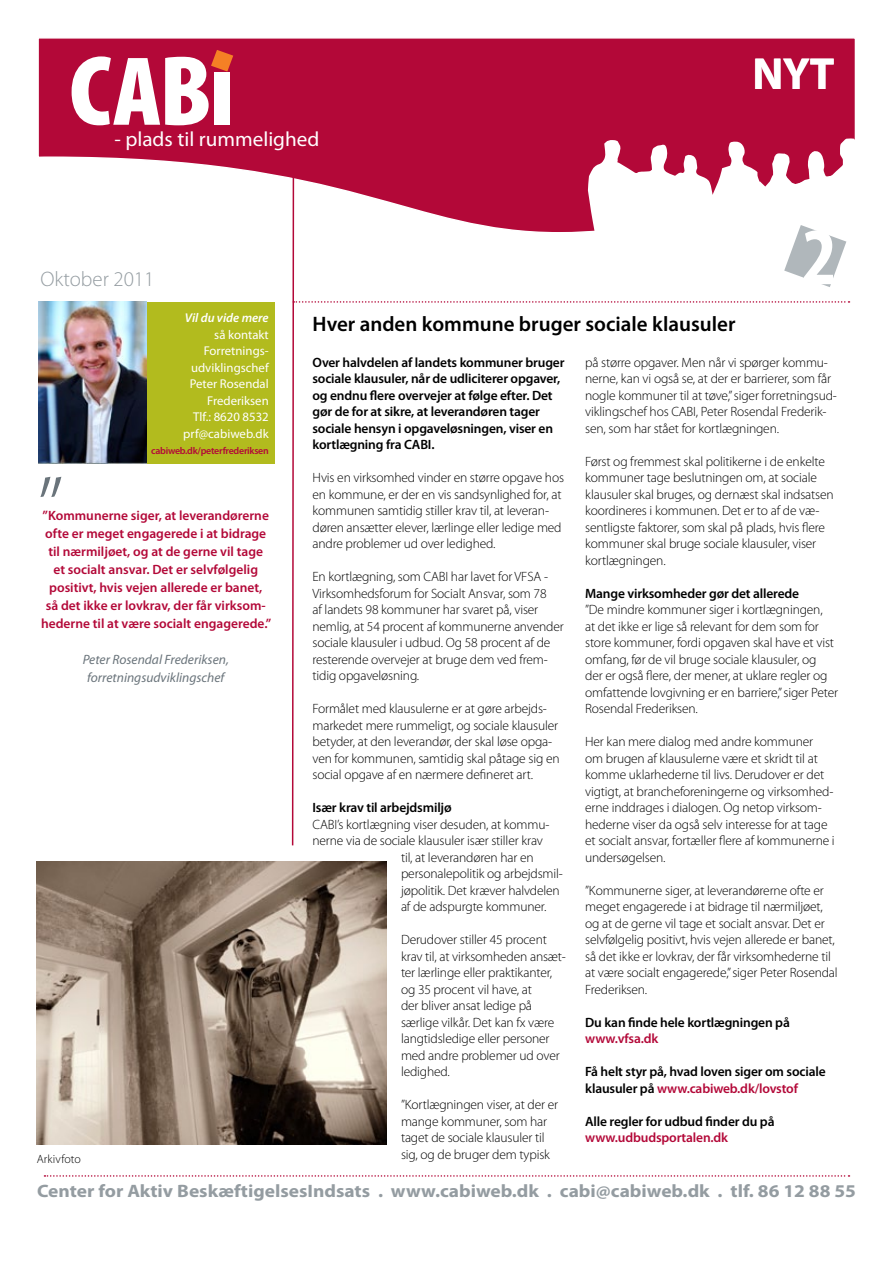
<style>
.page{position:relative;width:893px;height:1263px;background:#fff}
.page>*{position:absolute;margin:0;border:0;box-sizing:border-box;transform-origin:0 0}
.t1{font:300 91.5px "Myriad Pro";color:#6a747b}
.t2{font:700 condensed 81.9px "Myriad Pro";color:#fff}
.t3{font:700 45px "Myriad Pro";color:#fff}
.t4{font:600 21px "Myriad Pro";color:#000}
.t5{font:300 21px "Myriad Pro";color:#949ca1}
.t6{font:20.55px "Myriad Pro";color:#fff}
.t7{font:700 18px "Myriad Pro";color:#949ca1;scale:1.08 1}
.t8{font:300 13.5px/16.5px "Myriad Pro";letter-spacing:-.01em;color:#000}
.t9{font:600 13.5px/16.5px "Myriad Pro";letter-spacing:-.01em;color:#000}
.t10{font:600 13.5px/18px "Myriad Pro";color:#b30838;text-align:center}
.t11{font:italic 13.5px/18px "Myriad Pro";color:#6a747b;text-align:center}
.t12{font:12.75px/16.5px "Myriad Pro";color:#fff;text-align:right}
.t13{font:italic 600 12.75px "Myriad Pro";color:#fff}
.t14{font:300 12px "Myriad Pro";letter-spacing:.005em;color:#000}
.t15{font:600 9.9px "Myriad Pro";letter-spacing:-.025em;color:#b30838}
.s1{color:#b30838}
</style>
<div class="page">
<div style="left:139px;top:302px;width:135px;height:161px;background:#b2bb1e"></div>
<img style="left:38px;top:302px;width:109px;height:161px">
<img style="left:37px;top:862px;width:349px;height:282px">
<div style="left:38px;top:38px;width:817px;height:140px;background:#b30838"></div>
<svg style="left:72px;top:50px;width:161px;height:75px"></svg>
<svg style="left:44px;top:1175px;width:805px;height:2px"></svg>
<svg style="left:291px;top:138px;width:564px;height:708px"></svg>
<h3 class="t6" style="left:114px;top:128px;width:206px">- plads til rummelighed</h3>
<h3 class="t5" style="left:40px;top:266px;width:116px">Oktober 2011</h3>
<h3 class="t3" style="left:752px;top:45px;width:84px">NYT</h3>
<h2 class="t2" style="left:802px;top:206px;width:36px">2</h2>
<h1 class="t1" style="left:37px;top:454px;width:28px">”</h1>
<p class="t13" style="left:185px;top:310px;width:85px">Vil du vide mere</p>
<p class="t12" style="left:183px;top:326px;width:87px">så kontakt<br>Forretnings&shy;udviklingschef<br>Peter Rosendal<br>Frederiksen<br>Tlf.: 8620 8532 prf@cabiweb.dk</p>
<p class="t15" style="left:151px;top:445px;width:119px">cabiweb.dk/peterfrederiksen</p>
<p class="t10" style="left:41px;top:506px;width:232px">”Kommunerne siger, at leverandørerne ofte er meget engagerede i at bidrage til nærmiljøet, og at de gerne vil tage<br>et socialt ansvar. Det er selvfølgelig positivt, hvis vejen allerede er banet,<br>så det ikke er lovkrav, der får virksom&shy;hederne til at være socialt engagerede.”</p>
<p class="t11" style="left:83px;top:650px;width:148px">Peter Rosendal Frederiksen, forretningsudviklingschef</p>
<p class="t14" style="left:37px;top:1151px;width:46px">Arkivfoto</p>
<h3 class="t4" style="left:312px;top:311px;width:424px">Hver anden kommune bruger sociale klausuler</h3>
<p class="t9" style="left:312px;top:354px;width:254px">Over halvdelen af landets kommuner bruger sociale klausuler, når de udliciterer opgaver, og endnu flere overvejer at følge efter. Det gør de for at sikre, at leverandøren tager sociale hensyn i opgaveløsningen, viser en kortlægning fra CABI.</p>
<p class="t8" style="left:312px;top:469px;width:253px">Hvis en virksomhed vinder en større opgave hos en kommune, er der en vis sandsynlighed for, at kommunen samtidig stiller krav til, at leveran&shy;døren ansætter elever, lærlinge eller ledige med andre problemer ud over ledighed.</p>
<p class="t8" style="left:312px;top:568px;width:253px">En kortlægning, som CABI har lavet for VFSA - Virksomhedsforum for Socialt Ansvar, som 78<br>af landets 98 kommuner har svaret på, viser nemlig, at 54 procent af kommunerne anvender sociale klausuler i udbud. Og 58 procent af de resterende overvejer at bruge dem ved frem&shy;tidig opgaveløsning.</p>
<p class="t8" style="left:312px;top:700px;width:249px">Formålet med klausulerne er at gøre arbejds&shy;markedet mere rummeligt, og sociale klausuler betyder, at den leverandør, der skal løse opga&shy;ven for kommunen, samtidig skal påtage sig en social opgave af en nærmere defineret art.</p>
<p class="t9" style="left:312px;top:799px;width:141px">Især krav til arbejdsmiljø</p>
<p class="t8" style="left:312px;top:816px;width:238px">CABI’s kortlægning viser desuden, at kommu-</p>
<p class="t8" style="left:312px;top:832px;width:232px">nerne via de sociale klausuler især stiller krav</p>
<p class="t8" style="left:401px;top:849px;width:134px">til, at leverandøren har en</p>
<p class="t8" style="left:401px;top:865px;width:163px">personalepolitik og arbejdsmil-</p>
<p class="t8" style="left:401px;top:882px;width:160px">jøpolitik. Det kræver halvdelen</p>
<p class="t8" style="left:401px;top:898px;width:147px">af de adspurgte kommuner.</p>
<p class="t8" style="left:401px;top:931px;width:166px">Derudover stiller 45 procent krav til, at virksomheden ansæt&shy;ter lærlinge eller praktikanter, og 35 procent vil have, at<br>der bliver ansat ledige på særlige vilkår. Det kan fx være langtidsledige eller personer med andre problemer ud over ledighed.</p>
<p class="t8" style="left:401px;top:1096px;width:159px">”Kortlægningen viser, at der er mange kommuner, som har taget de sociale klausuler til sig, og de bruger dem typisk</p>
<p class="t8" style="left:585px;top:354px;width:253px">på større opgaver. Men når vi spørger kommu&shy;nerne, kan vi også se, at der er barrierer, som får nogle kommuner til at tøve,” siger forretningsud&shy;viklingschef hos CABI, Peter Rosendal Frederik&shy;sen, som har stået for kortlægningen.</p>
<p class="t8" style="left:585px;top:453px;width:250px">Først og fremmest skal politikerne i de enkelte kommuner tage beslutningen om, at sociale klausuler skal bruges, og dernæst skal indsatsen koordineres i kommunen. Det er to af de væ&shy;sentligste faktorer, som skal på plads, hvis flere kommuner skal bruge sociale klausuler, viser kortlægningen.</p>
<p class="t9" style="left:585px;top:584px;width:216px">Mange virksomheder gør det allerede</p>
<p class="t8" style="left:585px;top:601px;width:255px">”De mindre kommuner siger i kortlægningen,<br>at det ikke er lige så relevant for dem som for store kommuner, fordi opgaven skal have et vist omfang, før de vil bruge sociale klausuler, og<br>der er også flere, der mener, at uklare regler og omfattende lovgivning er en barriere,” siger Peter Rosendal Frederiksen.</p>
<p class="t8" style="left:585px;top:733px;width:251px">Her kan mere dialog med andre kommuner<br>om brugen af klausulerne være et skridt til at komme uklarhederne til livs. Derudover er det vigtigt, at brancheforeningerne og virksomhed&shy;erne inddrages i dialogen. Og netop virksom&shy;hederne viser da også selv interesse for at tage et socialt ansvar, fortæller flere af kommunerne i undersøgelsen.</p>
<p class="t8" style="left:585px;top:882px;width:254px">”Kommunerne siger, at leverandørerne ofte er meget engagerede i at bidrage til nærmiljøet, og at de gerne vil tage et socialt ansvar. Det er selvfølgelig positivt, hvis vejen allerede er banet, så det ikke er lovkrav, der får virksomhederne til at være socialt engagerede,” siger Peter Rosendal Frederiksen.</p>
<p class="t9" style="left:585px;top:1013px;width:206px">Du kan finde hele kortlægningen på</p>
<p class="t10" style="left:585px;top:1029px;width:75px">www.vfsa.dk</p>
<p class="t9" style="left:585px;top:1063px;width:242px">Få helt styr på, hvad loven siger om sociale klausuler på <span class="s1">www.cabiweb.dk/lovstof</span></p>
<p class="t9" style="left:585px;top:1112px;width:191px">Alle regler for udbud finder du på</p>
<p class="t10" style="left:585px;top:1128px;width:144px">www.udbudsportalen.dk</p>
<h3 class="t7" style="left:37px;top:1179px;width:760px">Center for Aktiv BeskæftigelsesIndsats . www.cabiweb.dk . cabi@cabiweb.dk . tlf. 86 12 88 55</h3>
</div>
